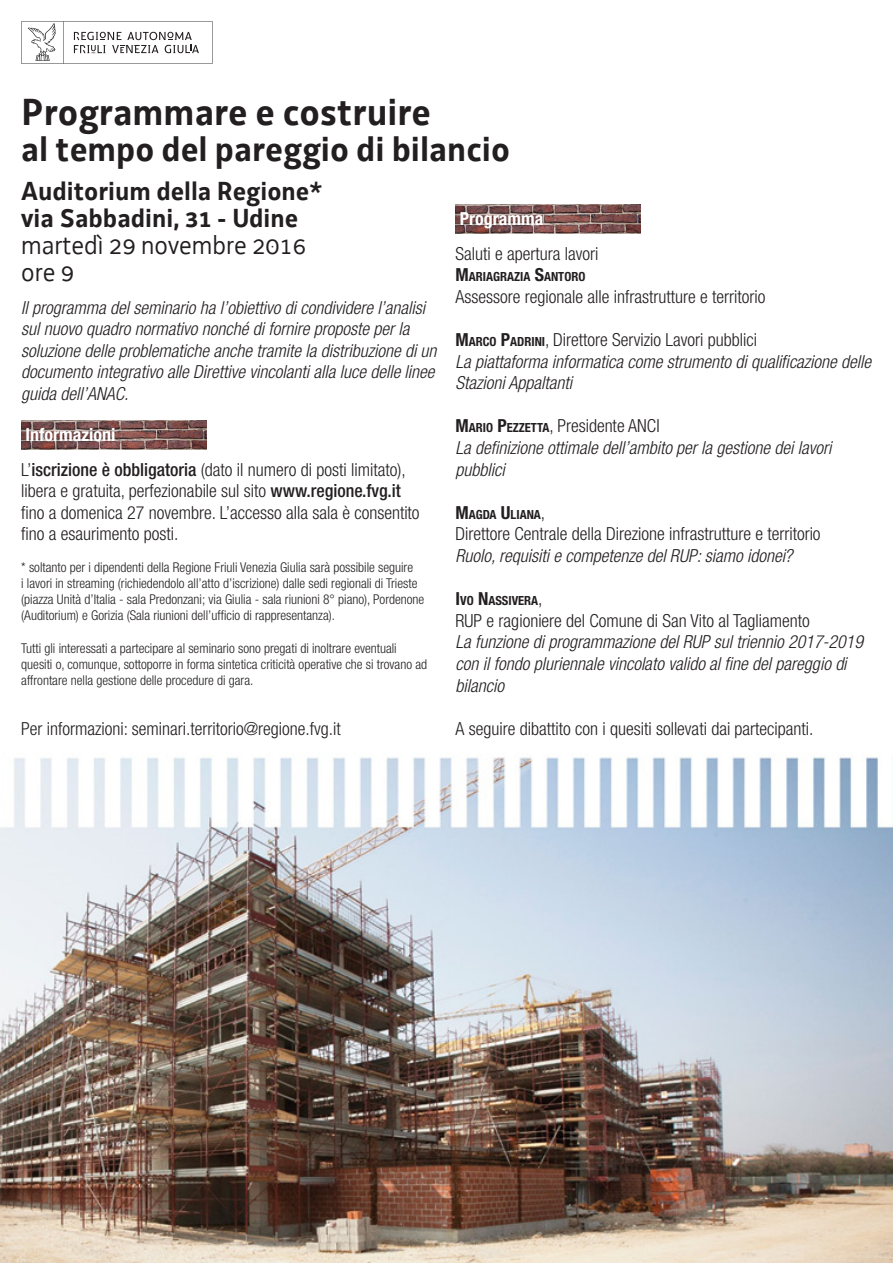
<style>
.page{position:relative;width:893px;height:1263px;background:#fff}
.page>*{position:absolute;margin:0;border:0;box-sizing:border-box;transform-origin:0 0}
.t1{font:700 39px "Decima WE";color:#231f20}
.t2{font:700 36px "Decima WE";color:#231f20}
.t3{font:700 27px "Decima WE";color:#231f20}
.t4{font:27px "Decima WE";color:#231f20}
.t5{font:italic 300 condensed 18px/21.6px "Helvetica Neue LT Pro";color:#231f20}
.t6{font:300 condensed 18px/21.6px "Helvetica Neue LT Pro";color:#231f20}
.t7{font:700 condensed 18px "Helvetica Neue LT Pro";color:#fff}
.t8{font:300 condensed 13.5px/16.2px "Helvetica Neue LT Pro";color:#231f20}
.t9{font:700 condensed 12.6px "Helvetica Neue LT Pro";color:#231f20}
.s1{font-size:18px}
.s2{font-weight:700}
.s3{font-weight:700;font-size:12.6px}
.s4{font-weight:300;font-size:18px}
.s5{font-weight:500}
</style>
<div class="page">
<svg style="left:21px;top:21px;width:192px;height:43px"></svg>
<img style="left:0;top:755px;width:893px;height:508px">
<img style="left:21px;top:420px;width:185px;height:29px">
<img style="left:455px;top:204px;width:186px;height:29px">
<p class="t1" style="left:21px;top:88px;width:411px">Programmare e costruire</p>
<p class="t2" style="left:21px;top:127px;width:490px">al tempo del pareggio di bilancio</p>
<p class="t3" style="left:21px;top:174px;width:303px">Auditorium della Regione*</p>
<p class="t3" style="left:21px;top:201px;width:278px">via Sabbadini, 31 - Udine</p>
<p class="t4" style="left:21px;top:229px;width:286px">martedì 29 novembre 2016</p>
<p class="t4" style="left:21px;top:256px;width:55px">ore 9</p>
<p class="t7" style="left:460px;top:208px;width:85px">Programma</p>
<p class="t6" style="left:455px;top:242px;width:144px">Saluti e apertura lavori</p>
<p class="t9" style="left:455px;top:269px;width:131px"><span class="s1">M</span>ARIAGRAZIA <span class="s1">S</span>ANTORO</p>
<p class="t6" style="left:455px;top:285px;width:311px">Assessore regionale alle infrastrutture e territorio</p>
<p class="t6" style="left:455px;top:329px;width:303px"><span class="s2">M</span><span class="s3">ARCO</span> <span class="s2">P</span><span class="s3">ADRINI</span>, Direttore Servizio Lavori pubblici</p>
<p class="t5" style="left:455px;top:351px;width:417px">La piattaforma informatica come strumento di qualificazione delle<br>Stazioni Appaltanti</p>
<p class="t6" style="left:455px;top:415px;width:206px"><span class="s2">M</span><span class="s3">ARIO</span> <span class="s2">P</span><span class="s3">EZZETTA</span>, Presidente ANCI</p>
<p class="t5" style="left:455px;top:437px;width:378px">La definizione ottimale dell’ambito per la gestione dei lavori pubblici</p>
<p class="t9" style="left:455px;top:507px;width:91px"><span class="s1">M</span>AGDA <span class="s1">U</span>LIANA<span class="s4">,</span></p>
<p class="t6" style="left:455px;top:523px;width:367px">Direttore Centrale della Direzione infrastrutture e territorio</p>
<p class="t5" style="left:455px;top:545px;width:339px">Ruolo, requisiti e competenze del RUP: siamo idonei?</p>
<p class="t9" style="left:455px;top:593px;width:89px"><span class="s1">I</span>VO <span class="s1">N</span>ASSIVERA<span class="s4">,</span></p>
<p class="t6" style="left:455px;top:609px;width:356px">RUP e ragioniere del Comune di San Vito al Tagliamento</p>
<p class="t5" style="left:455px;top:632px;width:409px">La funzione di programmazione del RUP sul triennio 2017-2019 con il fondo pluriennale vincolato valido al fine del pareggio di bilancio</p>
<p class="t6" style="left:455px;top:717px;width:360px">A seguire dibattito con i quesiti sollevati dai partecipanti.</p>
<p class="t5" style="left:21px;top:297px;width:417px">Il programma del seminario ha l’obiettivo di condividere l’analisi sul nuovo quadro normativo nonché di fornire proposte per la soluzione delle problematiche anche tramite la distribuzione di un documento integrativo alle Direttive vincolanti alla luce delle linee guida dell’ANAC.</p>
<p class="t7" style="left:26px;top:424px;width:91px">Informazioni</p>
<p class="t6" style="left:21px;top:458px;width:386px">L’<span class="s5">iscrizione è obbligatoria</span> (dato il numero di posti limitato), libera e gratuita, perfezionabile sul sito <span class="s5">www.regione.fvg.it</span></p>
<p class="t6" style="left:21px;top:501px;width:400px">fino a domenica 27 novembre. L’accesso alla sala è consentito fino a esaurimento posti.</p>
<p class="t8" style="left:21px;top:558px;width:405px">* soltanto per i dipendenti della Regione Friuli Venezia Giulia sarà possibile seguire<br>i lavori in streaming (richiedendolo all’atto d’iscrizione) dalle sedi regionali di Trieste (piazza Unità d’Italia - sala Predonzani; via Giulia - sala riunioni 8° piano), Pordenone (Auditorium) e Gorizia (Sala riunioni dell’ufficio di rappresentanza).</p>
<p class="t8" style="left:21px;top:639px;width:407px">Tutti gli interessati a partecipare al seminario sono pregati di inoltrare eventuali quesiti o, comunque, sottoporre in forma sintetica criticità operative che si trovano ad affrontare nella gestione delle procedure di gara.</p>
<p class="t6" style="left:21px;top:717px;width:321px">Per informazioni: seminari.territorio@regione.fvg.it</p>
</div>
